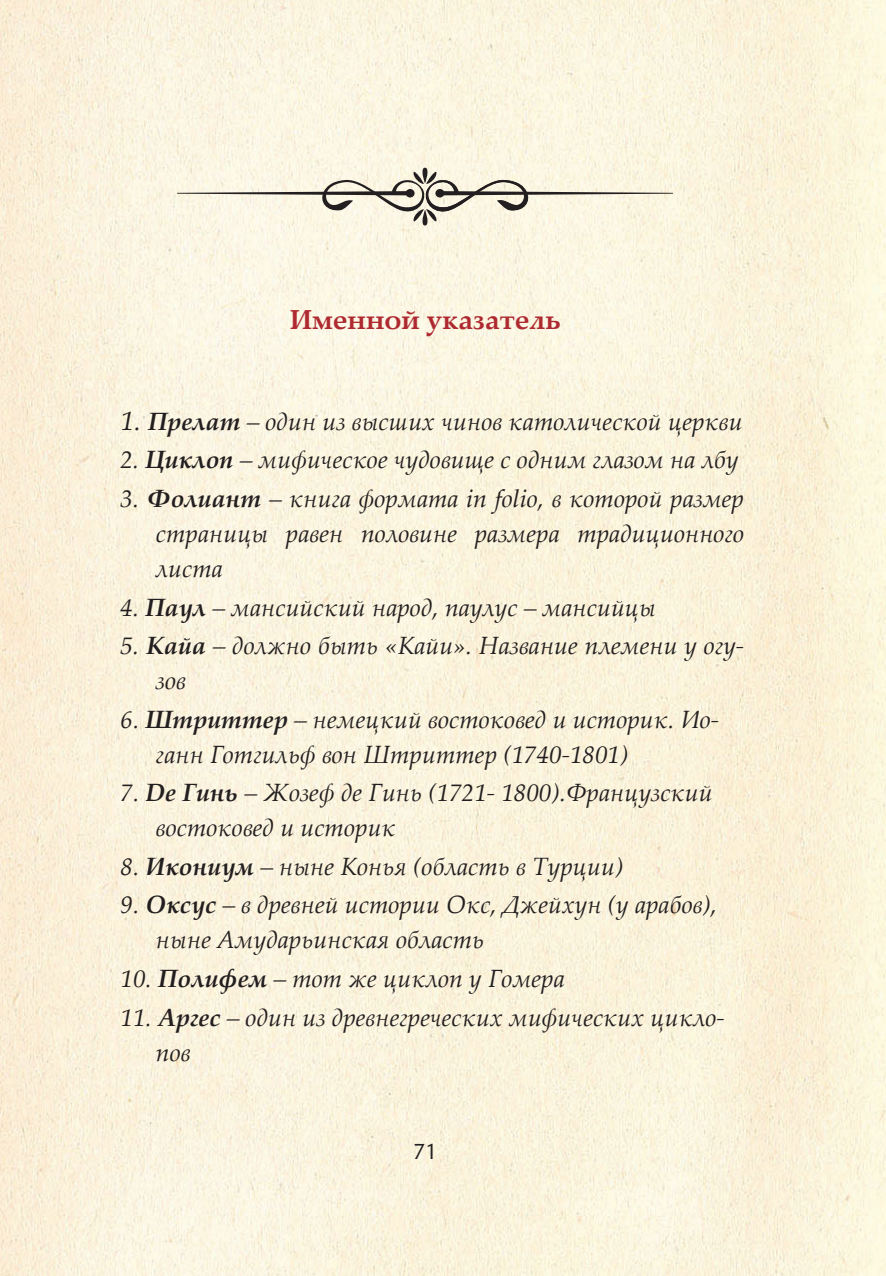
<style>
.page{position:relative;width:886px;height:1276px;background:#fff}
.page>*{position:absolute;margin:0;border:0;box-sizing:border-box;transform-origin:0 0}
.t1{font:700 27.5px "Palatino Linotype";color:#ae2a30}
.t2{font:italic 25px/35px "Palatino Linotype";color:#231f20}
.t3{font:22.5px "Hypatia Sans Pro";color:#231f20}
.s1{font-size:27.5px}
.s2{font-weight:700}
</style>
<div class="page">
<img style="left:0;top:0;width:886px;height:1276px">
<svg style="left:177px;top:168px;width:496px;height:58px;background:#e5e0cf"></svg>
<p class="t1" style="left:290px;top:300px;width:273px">Именной указатель</p>
<p class="t2" style="left:120px;top:403px;width:624px"><span class="s1">1.</span> <span class="s2">Прелат</span> – один из высших чинов католической церкви</p>
<p class="t2" style="left:120px;top:441px;width:620px">2. <span class="s2">Циклоп</span> – мифическое чудовище с одним глазом на лбу</p>
<p class="t2" style="left:156px;top:480px;width:590px;text-align:justify;text-indent:-35px">3. <span class="s2">Фолиант</span> – книга формата in folio, в которой размер страницы равен половине размера традиционного листа</p>
<p class="t2" style="left:120px;top:588px;width:537px">4. <span class="s2">Паул</span> – мансийский народ, паулус – мансийцы</p>
<p class="t2" style="left:156px;top:627px;width:590px;text-indent:-35px">5. <span class="s2">Кайа</span> – должно быть «Кайи». Название племени у огу&shy;зов</p>
<p class="t2" style="left:156px;top:700px;width:565px;text-indent:-35px">6. <span class="s2">Штриттер</span> – немецкий востоковед и историк. Ио&shy;ганн Готгильф вон Штриттер (1740-1801)</p>
<p class="t2" style="left:156px;top:774px;width:558px;text-indent:-35px">7. <span class="s2">De Гинь</span> – Жозеф де Гинь (1721- 1800).Французский востоковед и историк</p>
<p class="t2" style="left:121px;top:848px;width:504px">8. <span class="s2">Икониум</span> – ныне Конья (область в Турции)</p>
<p class="t2" style="left:156px;top:886px;width:563px;text-indent:-35px">9. <span class="s2">Оксус</span> – в древней истории Окс, Джейхун (у арабов), ныне Амударьинская область</p>
<p class="t2" style="left:121px;top:960px;width:446px">10. <span class="s2">Полифем</span> – тот же циклоп у Гомера</p>
<p class="t2" style="left:156px;top:998px;width:570px;text-indent:-35px">11. <span class="s2">Аргес</span> – один из древнегреческих мифических цикло&shy;пов</p>
<p class="t3" style="left:414px;top:1136px;width:25px">71</p>
</div>
